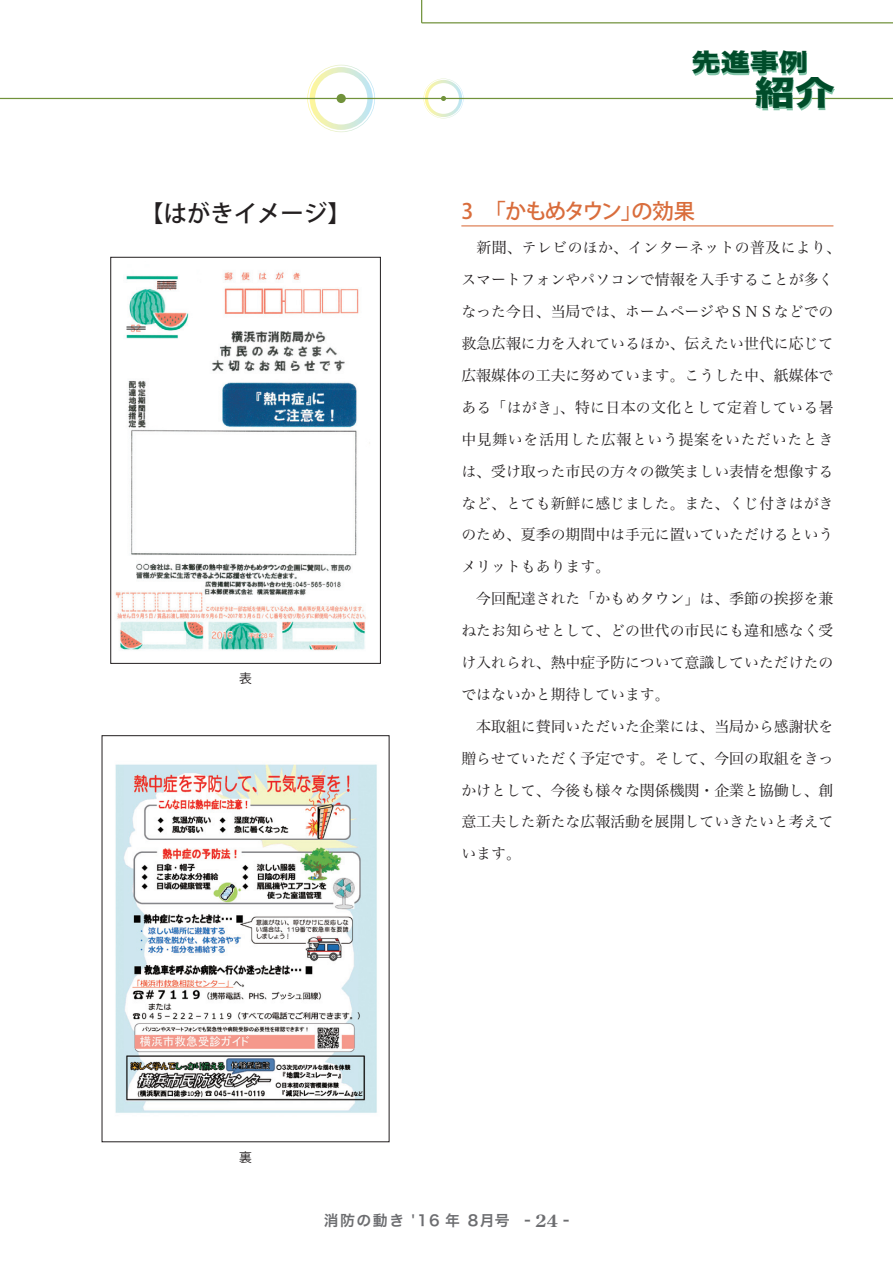
<style>
.page{position:relative;width:893px;height:1263px;background:#fff}
.page>*{position:absolute;margin:0;border:0;box-sizing:border-box;transform-origin:0 0}
.t1{font:33.3px "Hira Kaku Std N W8";color:#004c2a;scale:1.21 1}
.t2{font:24.15px "Hira Kaku Std N W8";color:#004c2a;scale:1.21 1}
.t3{font:500 23.4px "Koz Go Pro";color:#231f20}
.t4{font:500 21.3px "Koz Go Pro";letter-spacing:-.09em;color:#d96d3c}
.t5{font:14.85px/32px "Hira Min Pro N W3";color:#231f20}
.t6{font:14.85px "Hira Kaku Pro W6";letter-spacing:.1em;color:#6c6d70}
.t7{font:12.75px "Koz Go Pro";color:#231f20}
.s1{font-family:"Century Old Style Std";font-weight:700;font-size:16.95px}
</style>
<div class="page">
<hr style="left:461px;top:225px;width:372px;height:1px;background:#d96d3c">
<img style="left:115px;top:272px;width:255px;height:379px">
<div style="left:110px;top:257px;width:271px;height:407px;border:1px solid #231f20"></div>
<img style="left:115px;top:764px;width:262px;height:349px">
<svg style="left:157px;top:281px;width:19px;height:8px"></svg>
<svg style="left:126px;top:327px;width:20px;height:3px"></svg>
<svg style="left:307px;top:65px;width:68px;height:67px"></svg>
<hr style="left:422px;top:22px;width:471px;height:1px;background:#71923b">
<div style="left:337px;top:94px;width:9px;height:9px;background:#71923b;border-radius:50%"></div>
<svg style="left:423px;top:79px;width:41px;height:39px"></svg>
<hr style="left:0;top:98px;width:893px;height:1px;background:#71923b">
<svg style="left:421px;top:0;width:1px;height:23px"></svg>
<svg style="left:693px;top:53px;width:142px;height:58px"></svg>
<h3 class="t3" style="left:140px;top:198px;width:212px">【はがきイメージ】</h3>
<p class="t7" style="left:239px;top:670px;width:14px">表</p>
<p class="t7" style="left:239px;top:1148px;width:14px">裏</p>
<h2 class="t2" style="left:692px;top:49px;width:98px">先進事例</h2>
<h1 class="t1" style="left:755px;top:74px;width:68px">紹介</h1>
<h3 class="t4" style="left:461px;top:197px;width:235px">3　「かもめタウン」の効果</h3>
<p class="t5" style="left:461px;top:230px;width:381px">　新聞、テレビのほか、インターネットの普及により、スマートフォンやパソコンで情報を入手することが多くなった今日、当局では、ホームページやＳＮＳなどでの救急広報に力を入れているほか、伝えたい世代に応じて広報媒体の工夫に努めています。こうした中、紙媒体である「はがき」、特に日本の文化として定着している暑中見舞いを活用した広報という提案をいただいたときは、受け取った市民の方々の微笑ましい表情を想像するなど、とても新鮮に感じました。また、くじ付きはがきのため、夏季の期間中は手元に置いていただけるというメリットもあります。<br>　今回配達された「かもめタウン」は、季節の挨拶を兼ねたお知らせとして、どの世代の市民にも違和感なく受け入れられ、熱中症予防について意識していただけたのではないかと期待しています。<br>　本取組に賛同いただいた企業には、当局から感謝状を贈らせていただく予定です。そして、今回の取組をきっかけとして、今後も様々な関係機関・企業と協働し、創意工夫した新たな広報活動を展開していきたいと考えています。</p>
<p class="t6" style="left:324px;top:1207px;width:247px">消防の動き '16 年 8月号 - <span class="s1">24</span> -</p>
</div>
